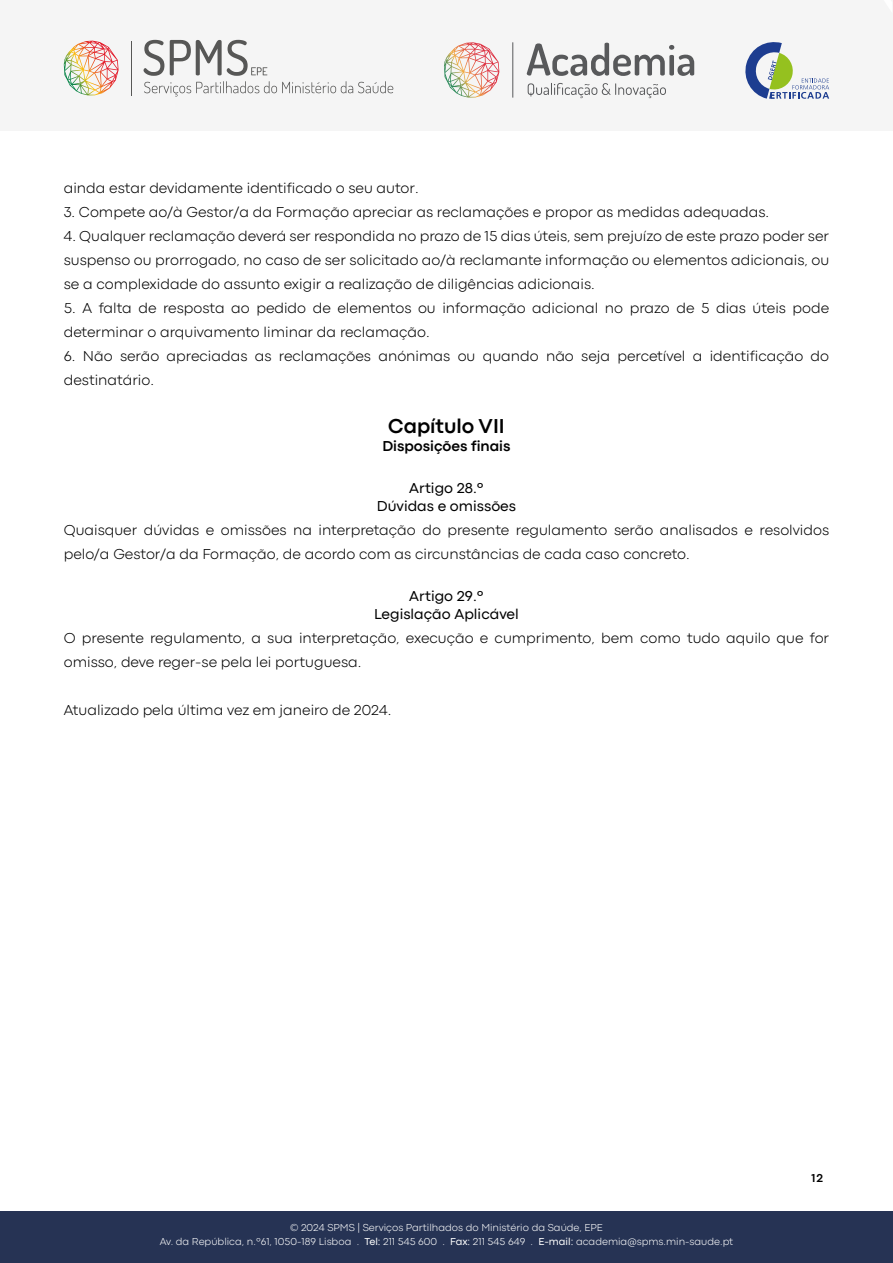
<style>
.page{position:relative;width:893px;height:1263px;background:#fff}
.page>*{position:absolute;margin:0;border:0;box-sizing:border-box;transform-origin:0 0}
.t1{font:700 21px "Codec Pro";color:#000}
.t2{font:300 15px/24px "Codec Pro";color:#000}
.t3{font:15px/18px "Codec Pro";color:#000;text-align:center}
.t4{font:700 15px "Codec Pro";color:#000}
.t5{font:700 12px "Codec Pro";color:#000}
.t6{font:300 10.5px/13.5px "Codec Pro";color:#fff;text-align:center}
.s1{font-weight:400}
</style>
<div class="page">
<div style="left:0;top:1212px;width:893px;height:51px;background:#263354"></div>
<div style="left:0;top:0;width:893px;height:131px;background:#f5f5f5"></div>
<svg style="left:745px;top:42px;width:84px;height:57px"></svg>
<svg style="left:144px;top:40px;width:249px;height:56px"></svg>
<hr style="left:131px;top:41px;width:1px;height:55px;background:#575756">
<img style="left:64px;top:41px;width:55px;height:54px">
<hr style="left:512px;top:42px;width:1px;height:56px;background:#58595b">
<svg style="left:528px;top:83px;width:138px;height:15px"></svg>
<svg style="left:444px;top:42px;width:55px;height:56px"></svg>
<svg style="left:527px;top:43px;width:167px;height:33px"></svg>
<p class="t2" style="left:64px;top:176px;width:356px">ainda estar devidamente identificado o seu autor.</p>
<p class="t2" style="left:64px;top:200px;width:707px">3. Compete ao/à Gestor/a da Formação apreciar as reclamações e propor as medidas adequadas.</p>
<p class="t2" style="left:64px;top:224px;width:767px;text-align:justify">4. Qualquer reclamação deverá ser respondida no prazo de 15 dias úteis, sem prejuízo de este prazo poder ser suspenso ou prorrogado, no caso de ser solicitado ao/à reclamante informação ou elementos adicionais, ou se a complexidade do assunto exigir a realização de diligências adicionais.</p>
<p class="t2" style="left:64px;top:296px;width:767px">5. A falta de resposta ao pedido de elementos ou informação adicional no prazo de 5 dias úteis pode determinar o arquivamento liminar da reclamação.</p>
<p class="t2" style="left:64px;top:344px;width:767px">6. Não serão apreciadas as reclamações anónimas ou quando não seja percetível a identificação do destinatário.</p>
<h1 class="t1" style="left:388px;top:414px;width:118px">Capítulo VII</h1>
<p class="t4" style="left:382px;top:437px;width:129px">Disposições finais</p>
<p class="t3" style="left:377px;top:479px;width:141px">Artigo 28.º<br>Dúvidas e omissões</p>
<p class="t2" style="left:64px;top:518px;width:767px">Quaisquer dúvidas e omissões na interpretação do presente regulamento serão analisados e resolvidos pelo/a Gestor/a da Formação, de acordo com as circunstâncias de cada caso concreto.</p>
<p class="t3" style="left:374px;top:587px;width:146px">Artigo 29.º<br>Legislação Aplicável</p>
<p class="t2" style="left:64px;top:626px;width:767px">O presente regulamento, a sua interpretação, execução e cumprimento, bem como tudo aquilo que for omisso, deve reger-se pela lei portuguesa.</p>
<p class="t2" style="left:64px;top:698px;width:329px">Atualizado pela última vez em janeiro de 2024.</p>
<p class="t6" style="left:160px;top:1221px;width:575px">© 2024 SPMS | Serviços Partilhados do Ministério da Saúde, EPE<br>Av. da República, n.º61, 1050-189 Lisboa . <span class="s1">Tel:</span> 211 545 600 . <span class="s1">Fax:</span> 211 545 649 . <span class="s1">E-mail:</span> academia@spms.min-saude.pt</p>
<p class="t5" style="left:811px;top:1170px;width:13px">12</p>
</div>
